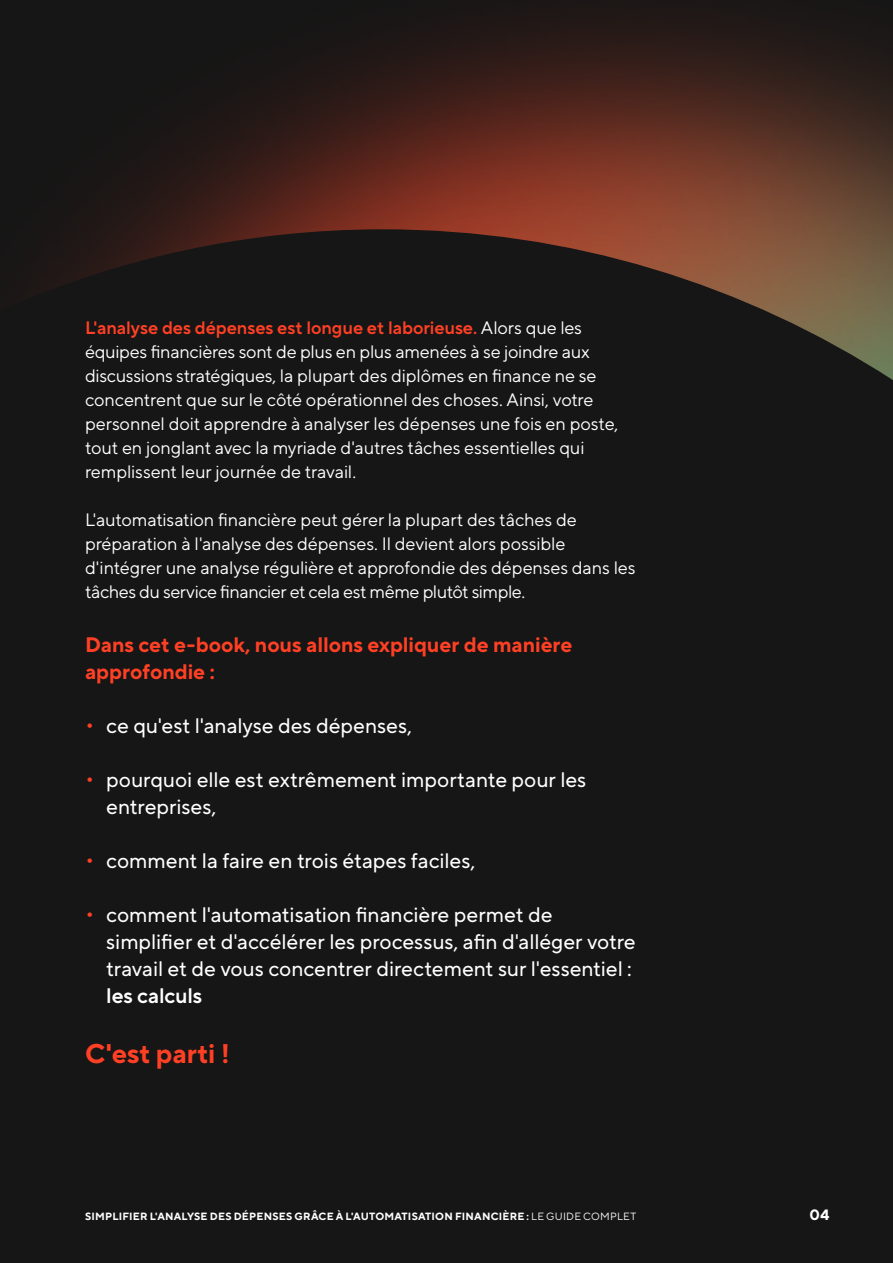
<style>
.page{position:relative;width:893px;height:1263px;background:#fff}
.page>*{position:absolute;margin:0;border:0;box-sizing:border-box;transform-origin:0 0}
.t1{font:700 27px "TT Norms Pro";color:#ff4024}
.t2{font:21px/27px "TT Norms Pro";letter-spacing:-.005em;color:#fff}
.t3{font:700 21px/27px "TT Norms Pro";letter-spacing:-.005em;color:#ff4024}
.t4{font:18px/24px "TT Norms Pro";letter-spacing:-.005em;color:#fff}
.t5{font:18px "TT Norms Pro";letter-spacing:-.025em;color:#fff}
.t6{font:700 15px "TT Norms Pro";color:#fff}
.t7{font:700 10.5px "TT Norms Pro";letter-spacing:.02em;color:#fff}
.s1{font-weight:600;color:#ff4024}
.s2{color:#ff4024}
.s3{font-weight:600}
.s4{font-weight:400}
</style>
<div class="page">
<div style="left:0;top:380px;width:893px;height:883px;background:#161616"></div>
<img style="left:0;top:0;width:893px;height:380px">
<p class="t4" style="left:85px;top:315px;width:535px"><span class="s1">L'analyse des dépenses est longue et laborieuse.</span> Alors que les équipes financières sont de plus en plus amenées à se joindre aux discussions stratégiques, la plupart des diplômes en finance ne se concentrent que sur le côté opérationnel des choses. Ainsi, votre personnel doit apprendre à analyser les dépenses une fois en poste, tout en jonglant avec la myriade d'autres tâches essentielles qui remplissent leur journée de travail.</p>
<p class="t4" style="left:85px;top:507px;width:552px">L'automatisation financière peut gérer la plupart des tâches de préparation à l'analyse des dépenses. Il devient alors possible d'intégrer une analyse régulière et approfondie des dépenses dans les</p>
<p class="t5" style="left:85px;top:579px;width:442px">tâches du service financier et cela est même plutôt simple.</p>
<p class="t3" style="left:85px;top:630px;width:489px">Dans cet e-book, nous allons expliquer de manière approfondie :</p>
<p class="t2" style="left:85px;top:711px;width:328px"><span class="s2">•</span> ce qu'est l'analyse des dépenses,</p>
<p class="t2" style="left:106px;top:765px;width:481px;text-indent:-21px"><span class="s2">•</span> pourquoi elle est extrêmement importante pour les entreprises,</p>
<p class="t2" style="left:85px;top:846px;width:392px"><span class="s2">•</span> comment la faire en trois étapes faciles,</p>
<p class="t2" style="left:106px;top:900px;width:531px;text-indent:-21px"><span class="s2">•</span> comment l'automatisation financière permet de simplifier et d'accélérer les processus, afin d'alléger votre travail et de vous concentrer directement sur l'essentiel : <span class="s3">les calculs</span></p>
<p class="t1" style="left:85px;top:1034px;width:146px">C'est parti !</p>
<p class="t7" style="left:85px;top:1209px;width:553px">SIMPLIFIER L'ANALYSE DES DÉPENSES GRÂCE À L'AUTOMATISATION FINANCIÈRE : <span class="s4">LE GUIDE COMPLET</span></p>
<p class="t6" style="left:810px;top:1204px;width:21px">04</p>
</div>
